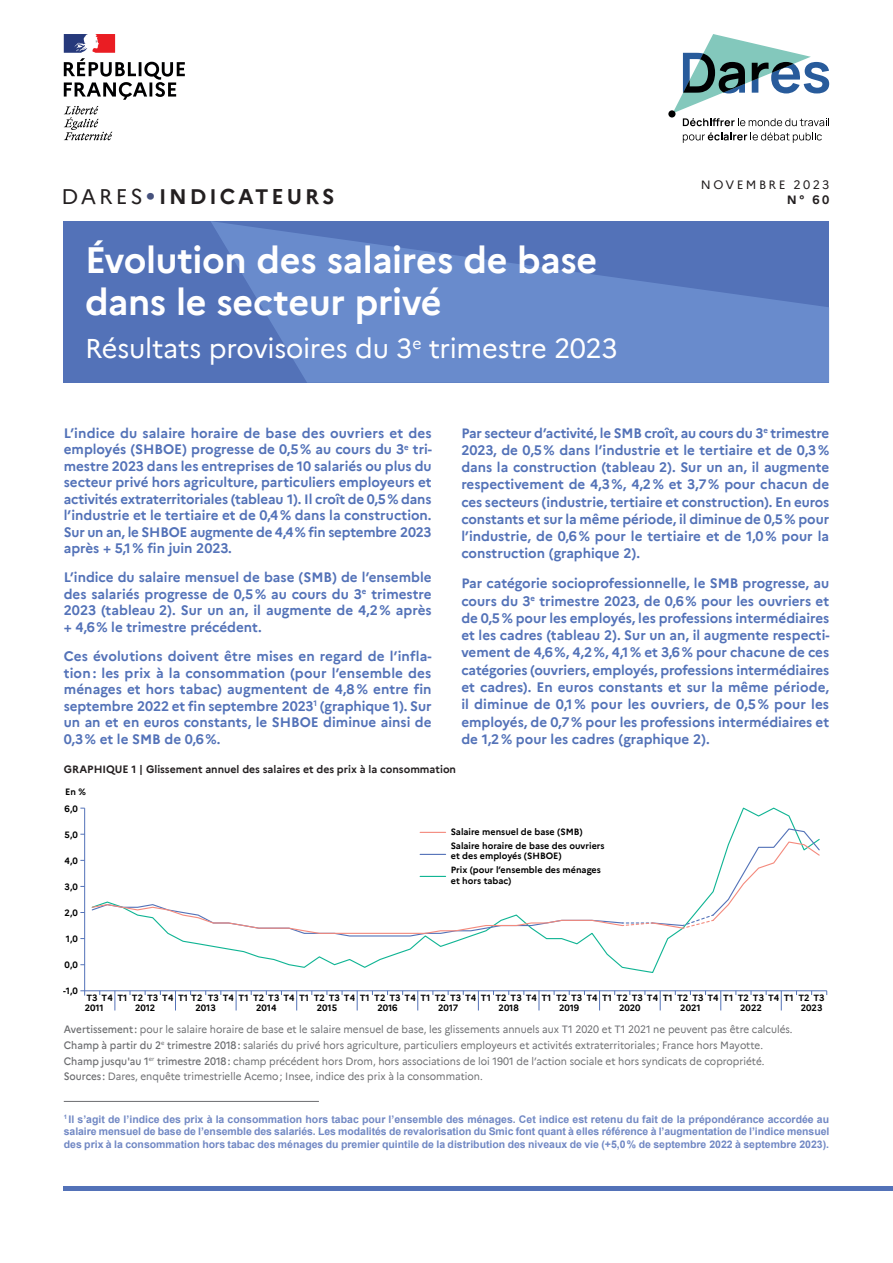
<style>
.page{position:relative;width:893px;height:1263px;background:#fff}
.page>*{position:absolute;margin:0;border:0;box-sizing:border-box;transform-origin:0 0}
.t1{font:700 36px/42px "Marianne";letter-spacing:-.01em;color:#fff}
.t2{font:27px "Marianne";letter-spacing:-.01em;color:#fff}
.t3{font:700 21px "Marianne";letter-spacing:.14em;color:#231f20}
.t4{font:700 13.5px/17.2px "Marianne";color:#5372b8;text-align:justify}
.t5{font:12px "Marianne";letter-spacing:.2em;color:#231f20}
.t6{font:700 12px "Marianne";color:#231f20}
.t7{font:10.5px/15.6px "Marianne";color:#6c6d70;scale:.95 1}
.t8{font:700 10.5px/12.8px "Arial";color:#7188c4;text-align:justify}
.t9{font:700 10.5px "Marianne";color:#231f20}
.t10{font:700 9px/10.5px "Marianne";color:#000001}
.s1{font-weight:400}
.s2{font-weight:400;font-size:27px;color:#46527d}
.s3{font-weight:500}
</style>
<div class="page">
<div style="left:64px;top:1186px;width:829px;height:5px;background:#5372b8"></div>
<div style="left:64px;top:221px;width:765px;height:162px;background:#5372b8"></div>
<svg style="left:211px;top:221px;width:618px;height:162px;fill:#698bcc"></svg>
<div style="left:668px;top:110px;width:7px;height:8px;background:#000001;border-radius:50%"></div>
<svg style="left:683px;top:132px;width:139px;height:11px"></svg>
<svg style="left:673px;top:34px;width:156px;height:92px"></svg>
<svg style="left:64px;top:34px;width:121px;height:66px"></svg>
<svg style="left:64px;top:106px;width:48px;height:34px"></svg>
<hr style="left:64px;top:1101px;width:255px;height:1px;background:#6c6d70">
<hr style="left:80px;top:990px;width:747px;height:1px;background:#5372b8">
<svg style="left:781px;top:991px;width:1px;height:19px"></svg>
<svg style="left:720px;top:991px;width:1px;height:19px"></svg>
<svg style="left:660px;top:991px;width:1px;height:19px"></svg>
<svg style="left:599px;top:991px;width:1px;height:19px"></svg>
<svg style="left:539px;top:991px;width:1px;height:19px"></svg>
<svg style="left:478px;top:991px;width:1px;height:19px"></svg>
<svg style="left:417px;top:991px;width:1px;height:19px"></svg>
<svg style="left:357px;top:991px;width:1px;height:19px"></svg>
<svg style="left:296px;top:991px;width:1px;height:19px"></svg>
<svg style="left:236px;top:991px;width:1px;height:19px"></svg>
<svg style="left:175px;top:991px;width:1px;height:19px"></svg>
<svg style="left:115px;top:991px;width:1px;height:19px"></svg>
<hr style="left:84px;top:808px;width:1px;height:187px;background:#5372b8">
<svg style="left:174px;top:807px;width:621px;height:166px"></svg>
<svg style="left:91px;top:828px;width:729px;height:109px"></svg>
<p class="t5" style="left:701px;top:176px;width:130px">NOVEMBRE 2023</p>
<h3 class="t3" style="left:61px;top:180px;width:274px"><span class="s1">DARES</span><span class="s2">•</span>INDICATEURS</h3>
<p class="t6" style="left:787px;top:191px;width:44px">N° 60</p>
<h1 class="t1" style="left:85px;top:236px;width:514px">Évolution des salaires de base dans le secteur privé</h1>
<h2 class="t2" style="left:85px;top:327px;width:534px">Résultats provisoires du 3<sup>e</sup> trimestre 2023</h2>
<p class="t4" style="left:64px;top:423px;width:370px;line-height:16.5px">L’indice du salaire horaire de base des ouvriers et des employés (SHBOE) progresse de 0,5% au cours du 3<sup>e</sup> tri&shy;mestre 2023 dans les entreprises de 10 salariés ou plus du secteur privé hors agriculture, particuliers employeurs et activités extraterritoriales (tableau 1). Il croît de 0,5% dans l’industrie et le tertiaire et de 0,4% dans la construction.<br>Sur un an, le SHBOE augmente de 4,4% fin septembre 2023 après + 5,1% fin juin 2023.</p>
<p class="t4" style="left:64px;top:568px;width:369px;line-height:16.5px">L’indice du salaire mensuel de base (SMB) de l’ensemble des salariés progresse de 0,5% au cours du 3<sup>e</sup> trimestre 2023 (tableau 2). Sur un an, il augmente de 4,2% après + 4,6% le trimestre précédent.</p>
<p class="t4" style="left:64px;top:647px;width:369px;line-height:16.5px">Ces évolutions doivent être mises en regard de l’infla&shy;tion: les prix à la consommation (pour l’ensemble des ménages et hors tabac) augmentent de 4,8 % entre fin septembre 2022 et fin septembre 2023<sup>1</sup> (graphique 1). Sur un an et en euros constants, le SHBOE diminue ainsi de 0,3% et le SMB de 0,6%.</p>
<p class="t4" style="left:461px;top:423px;width:369px">Par secteur d’activité, le SMB croît, au cours du 3<sup>e</sup> trimestre 2023, de 0,5% dans l’industrie et le tertiaire et de 0,3% dans la construction (tableau 2). Sur un an, il augmente respectivement de 4,3%, 4,2% et 3,7% pour chacun de ces secteurs (industrie, tertiaire et construction). En euros constants et sur la même période, il diminue de 0,5% pour l’industrie, de 0,6% pour le tertiaire et de 1,0% pour la construction (graphique 2).</p>
<p class="t4" style="left:461px;top:574px;width:370px">Par catégorie socioprofessionnelle, le SMB progresse, au cours du 3<sup>e</sup> trimestre 2023, de 0,6% pour les ouvriers et de 0,5% pour les employés, les professions intermédiaires et les cadres (tableau 2). Sur un an, il augmente respecti&shy;vement de 4,6%, 4,2%, 4,1% et 3,6% pour chacune de ces catégories (ouvriers, employés, professions intermédiaires et cadres). En euros constants et sur la même période, il diminue de 0,1 % pour les ouvriers, de 0,5 % pour les employés, de 0,7% pour les professions intermédiaires et de 1,2% pour les cadres (graphique 2).</p>
<p class="t9" style="left:64px;top:761px;width:394px">GRAPHIQUE 1 | Glissement annuel des salaires et des prix à la consommation</p>
<p class="t10" style="left:65px;top:786px;width:22px">En %</p>
<p class="t10" style="left:65px;top:803px;width:15px">6,0</p>
<p class="t10" style="left:65px;top:829px;width:15px">5,0</p>
<p class="t10" style="left:65px;top:855px;width:15px">4,0</p>
<p class="t10" style="left:65px;top:881px;width:15px">3,0</p>
<p class="t10" style="left:65px;top:907px;width:15px">2,0</p>
<p class="t10" style="left:66px;top:933px;width:14px">1,0</p>
<p class="t10" style="left:65px;top:959px;width:15px">0,0</p>
<p class="t10" style="left:451px;top:826px;width:133px">Salaire mensuel de base (SMB)</p>
<p class="t10" style="left:451px;top:864px;width:151px">Prix (pour l’ensemble des ménages et hors tabac)</p>
<p class="t10" style="left:451px;top:839px;width:155px">Salaire horaire de base des ouvriers et des employés (SHBOE)</p>
<p class="t10" style="left:63px;top:985px;width:16px">-1,0</p>
<p class="t10" style="left:85px;top:993px;width:44px;line-height:9.3px">T3 T4 T1<br>2011</p>
<p class="t10" style="left:135px;top:1001px;width:22px">2012</p>
<p class="t10" style="left:196px;top:993px;width:115px;line-height:9.3px;text-indent:-64px">T2 T3 T4 T1 T2 T3 T4 T1 T2 T3 T4 T1<br>2013</p>
<p class="t10" style="left:314px;top:992px;width:57px">T2 T3 T4 T1</p>
<p class="t10" style="left:374px;top:992px;width:57px">T2 T3 T4 T1</p>
<p class="t10" style="left:435px;top:992px;width:57px">T2 T3 T4 T1</p>
<p class="t10" style="left:495px;top:992px;width:57px">T2 T3 T4 T1</p>
<p class="t10" style="left:556px;top:992px;width:57px">T2 T3 T4 T1</p>
<p class="t10" style="left:617px;top:992px;width:57px">T2 T3 T4 T1</p>
<p class="t10" style="left:677px;top:992px;width:57px">T2 T3 T4 T1</p>
<p class="t10" style="left:738px;top:992px;width:57px">T2 T3 T4 T1</p>
<p class="t10" style="left:798px;top:992px;width:28px">T2 T3</p>
<p class="t10" style="left:256px;top:1001px;width:22px">2014</p>
<p class="t10" style="left:317px;top:1001px;width:22px">2015</p>
<p class="t10" style="left:377px;top:1001px;width:22px">2016</p>
<p class="t10" style="left:438px;top:1001px;width:22px">2017</p>
<p class="t10" style="left:499px;top:1001px;width:22px">2018</p>
<p class="t10" style="left:559px;top:1001px;width:22px">2019</p>
<p class="t10" style="left:619px;top:1001px;width:23px">2020</p>
<p class="t10" style="left:680px;top:1001px;width:22px">2021</p>
<p class="t10" style="left:740px;top:1001px;width:23px">2022</p>
<p class="t10" style="left:801px;top:1001px;width:23px">2023</p>
<p class="t7" style="left:64px;top:1021px;width:769px"><span class="s3">Avertissement :</span> pour le salaire horaire de base et le salaire mensuel de base, les glissements annuels aux T1 2020 et T1 2021 ne peuvent pas être calculés.<br><span class="s3">Champ à partir du 2</span><sup>e</sup> <span class="s3">trimestre 2018:</span> salariés du privé hors agriculture, particuliers employeurs et activités extraterritoriales ; France hors Mayotte.<br><span class="s3">Champ jusqu'au 1</span><sup>er</sup> <span class="s3">trimestre 2018:</span> champ précédent hors Drom, hors associations de loi 1901 de l’action sociale et hors syndicats de copropriété.<br><span class="s3">Sources :</span> Dares, enquête trimestrielle Acemo; Insee, indice des prix à la consommation.</p>
<p class="t8" style="left:64px;top:1113px;width:767px"><sup>1</sup> Il s’agit de l’indice des prix à la consommation hors tabac pour l’ensemble des ménages. Cet indice est retenu du fait de la prépondérance accordée au salaire mensuel de base de l’ensemble des salariés. Les modalités de revalorisation du Smic font quant à elles référence à l’augmentation de l’indice mensuel des prix à la consommation hors tabac des ménages du premier quintile de la distribution des niveaux de vie (+5,0% de septembre 2022 à septembre 2023).</p>
</div>
